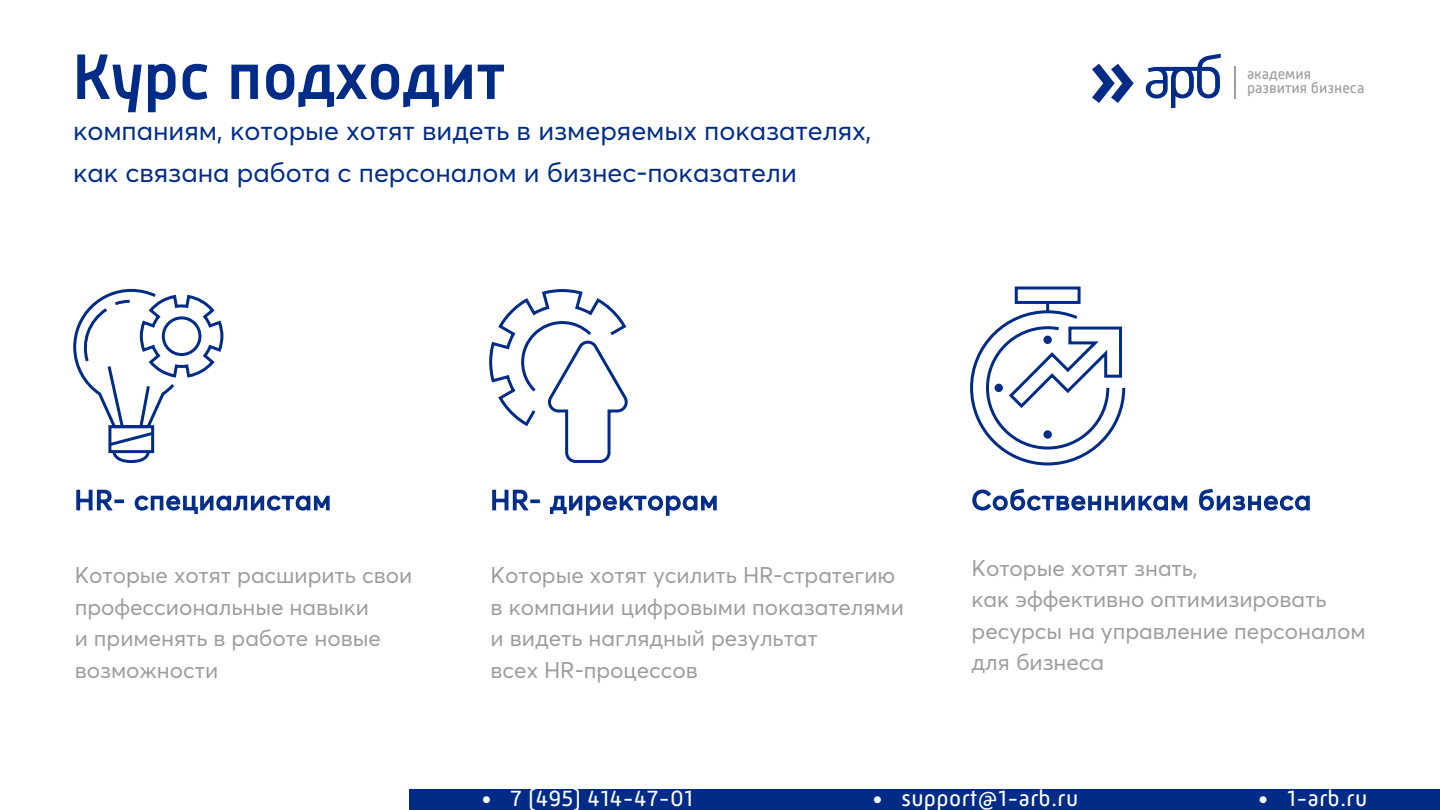
<style>
.page{position:relative;width:1440px;height:810px;background:#fff}
.page>*{position:absolute;margin:0;border:0;box-sizing:border-box;transform-origin:0 0}
.t1{font:63px "Russia";letter-spacing:.025em;color:#002c87}
.t2{font:27px/42px "Averta Demo PE";color:#002c87}
.t3{font:27px "Averta Demo PE";letter-spacing:.04em;color:#002c87}
.t4{font:22.5px/31.5px "Averta Demo PE";color:#9d9d9d}
.t5{font:22.5px "Russia";letter-spacing:.025em;color:#fff}
.t6{font:15px "Russia";color:#9d9d9d}
</style>
<div class="page">
<div style="left:409px;top:789px;width:1030px;height:21px;background:#002c87"></div>
<svg style="left:1092px;top:64px;width:42px;height:39px"></svg>
<svg style="left:1146px;top:54px;width:75px;height:54px"></svg>
<hr style="left:1234px;top:66px;width:1px;height:33px;background:#9d9d9d">
<svg style="left:77px;top:54px;width:131px;height:59px"></svg>
<svg style="left:231px;top:64px;width:27px;height:35px"></svg>
<svg style="left:266px;top:63px;width:238px;height:45px"></svg>
<div style="left:1015px;top:286px;width:66px;height:18px;border:3px solid #002c87"></div>
<svg style="left:970px;top:302px;width:156px;height:164px"></svg>
<div style="left:1042px;top:334px;width:11px;height:12px;background:#002c87;border:2px solid #fff;border-radius:50%"></div>
<div style="left:993px;top:382px;width:11px;height:12px;background:#002c87;border:2px solid #fff;border-radius:50%"></div>
<div style="left:1042px;top:429px;width:11px;height:11px;background:#002c87;border:2px solid #fff;border-radius:50%"></div>
<svg style="left:73px;top:288px;width:151px;height:175px"></svg>
<svg style="left:489px;top:289px;width:139px;height:174px"></svg>
<svg style="left:76px;top:489px;width:37px;height:22px"></svg>
<div style="left:114px;top:499px;width:10px;height:4px;border:2px solid #002c87"></div>
<svg style="left:134px;top:495px;width:196px;height:19px"></svg>
<svg style="left:492px;top:489px;width:37px;height:22px"></svg>
<div style="left:530px;top:499px;width:10px;height:4px;border:2px solid #002c87"></div>
<svg style="left:550px;top:495px;width:167px;height:21px"></svg>
<svg style="left:972px;top:488px;width:216px;height:23px"></svg>
<svg style="left:1199px;top:488px;width:111px;height:23px"></svg>
<h1 class="t1" style="left:73px;top:41px;width:432px">Курс подходит</h1>
<p class="t2" style="left:73px;top:108px;width:800px">компаниям, которые хотят видеть в измеряемых показателях, как связана работа с персоналом и бизнес-показатели</p>
<p class="t6" style="left:1247px;top:66px;width:66px">aкaдeмия</p>
<p class="t6" style="left:1247px;top:80px;width:119px">развития бизнеса</p>
<p class="t3" style="left:75px;top:482px;width:258px">HR- специалистам</p>
<p class="t4" style="left:75px;top:559px;width:339px">Которые хотят расширить свои профессиональные навыки<br>и применять в работе новые возможности</p>
<p class="t3" style="left:491px;top:482px;width:229px">HR- директорам</p>
<p class="t4" style="left:491px;top:559px;width:415px">Которые хотят усилить HR-стратегию в компании цифровыми показателями и видеть наглядный результат<br>всех HR-процессов</p>
<p class="t3" style="left:972px;top:482px;width:341px">Собственникам бизнеса</p>
<p class="t4" style="left:972px;top:551px;width:396px">Которые хотят знать,<br>как эффективно оптимизировать ресурсы на управление персоналом для бизнеса</p>
<p class="t5" style="left:481px;top:785px;width:213px">• 7 (495) 414-47-01</p>
<p class="t5" style="left:872px;top:785px;width:208px">• support@1-arb.ru</p>
<p class="t5" style="left:1258px;top:785px;width:111px">• 1-arb.ru</p>
</div>
